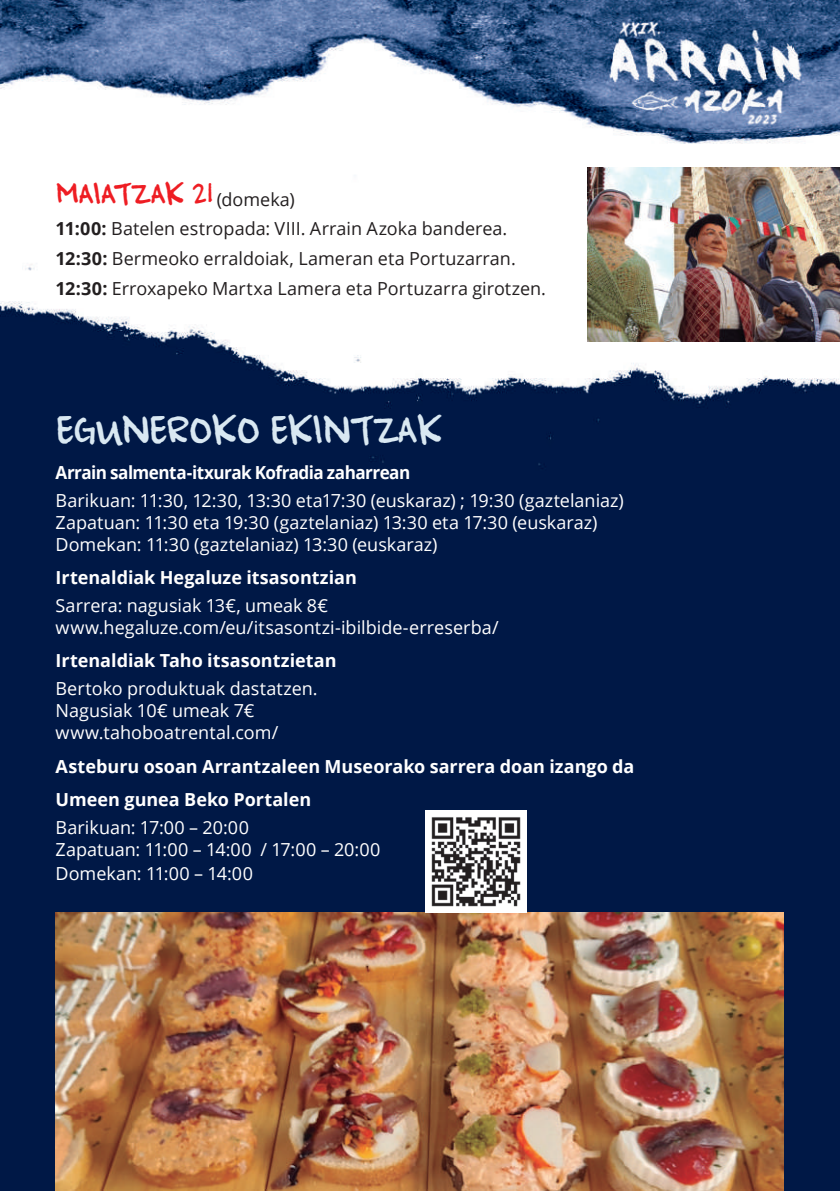
<style>
.page{position:relative;width:840px;height:1191px;background:#fff}
.page>*{position:absolute;margin:0;border:0;box-sizing:border-box;transform-origin:0 0}
.t1{font:42px "Ampersand";letter-spacing:-.03em;color:#d9e8f2}
.t2{font:32px "Ampersand";letter-spacing:-.035em;color:#ee1d23}
.t3{font:18px/22px "Open Sans";color:#fff}
.t4{font:18px/29.6px "Open Sans";color:#231f20}
.t5{font:700 18px/33.4px "Open Sans";color:#fff}
.t6{font:700 18px "Open Sans";letter-spacing:-.035em;color:#fff;scale:.95 1}
.s1{font-family:"Open Sans";font-size:18px;color:#231f20}
.s2{font-weight:700}
</style>
<div class="page">
<img style="left:0;top:0;width:839px;height:168px">
<img style="left:0;top:264px;width:839px;height:337px">
<div style="left:0;top:601px;width:839px;height:590px;background:#001846"></div>
<img style="left:587px;top:168px;width:252px;height:174px">
<img style="left:56px;top:912px;width:726px;height:279px">
<img style="left:425px;top:810px;width:101px;height:102px">
<h2 class="t2" style="left:55px;top:178px;width:241px">MAIATZAK 21 <span class="s1">(domeka)</span></h2>
<p class="t4" style="left:55px;top:213px;width:492px"><span class="s2">11:00:</span> Batelen estropada: VIII. Arrain Azoka banderea.<br><span class="s2">12:30:</span> Bermeoko erraldoiak, Lameran eta Portuzarran.<br><span class="s2">12:30:</span> Erroxapeko Martxa Lamera eta Portuzarra girotzen.</p>
<h1 class="t1" style="left:55px;top:409px;width:388px">EGUNEROKO EKINTZAK</h1>
<p class="t6" style="left:55px;top:460px;width:375px">Arrain salmenta-itxurak Kofradia zaharrean</p>
<p class="t3" style="left:55px;top:489px;width:569px">Barikuan: 11:30, 12:30, 13:30 eta17:30 (euskaraz) ; 19:30 (gaztelaniaz)<br>Zapatuan: 11:30 eta 19:30 (gaztelaniaz) 13:30 eta 17:30 (euskaraz)<br>Domekan: 11:30 (gaztelaniaz) 13:30 (euskaraz)</p>
<p class="t5" style="left:55px;top:561px;width:303px">Irtenaldiak Hegaluze itsasontzian</p>
<p class="t3" style="left:55px;top:594px;width:444px">Sarrera: nagusiak 13€, umeak 8€ www.hegaluze.com/eu/itsasontzi-ibilbide-erreserba/</p>
<p class="t5" style="left:55px;top:644px;width:282px">Irtenaldiak Taho itsasontzietan</p>
<p class="t3" style="left:55px;top:677px;width:263px">Bertoko produktuak dastatzen.<br>Nagusiak 10€ umeak 7€ www.tahoboatrental.com/</p>
<p class="t5" style="left:55px;top:749px;width:580px">Asteburu osoan Arrantzaleen Museorako sarrera doan izango da<br>Umeen gunea Beko Portalen</p>
<p class="t3" style="left:55px;top:815px;width:326px">Barikuan: 17:00 – 20:00<br>Zapatuan: 11:00 – 14:00 / 17:00 – 20:00</p>
<p class="t3" style="left:55px;top:861px;width:199px">Domekan: 11:00 – 14:00</p>
</div>
